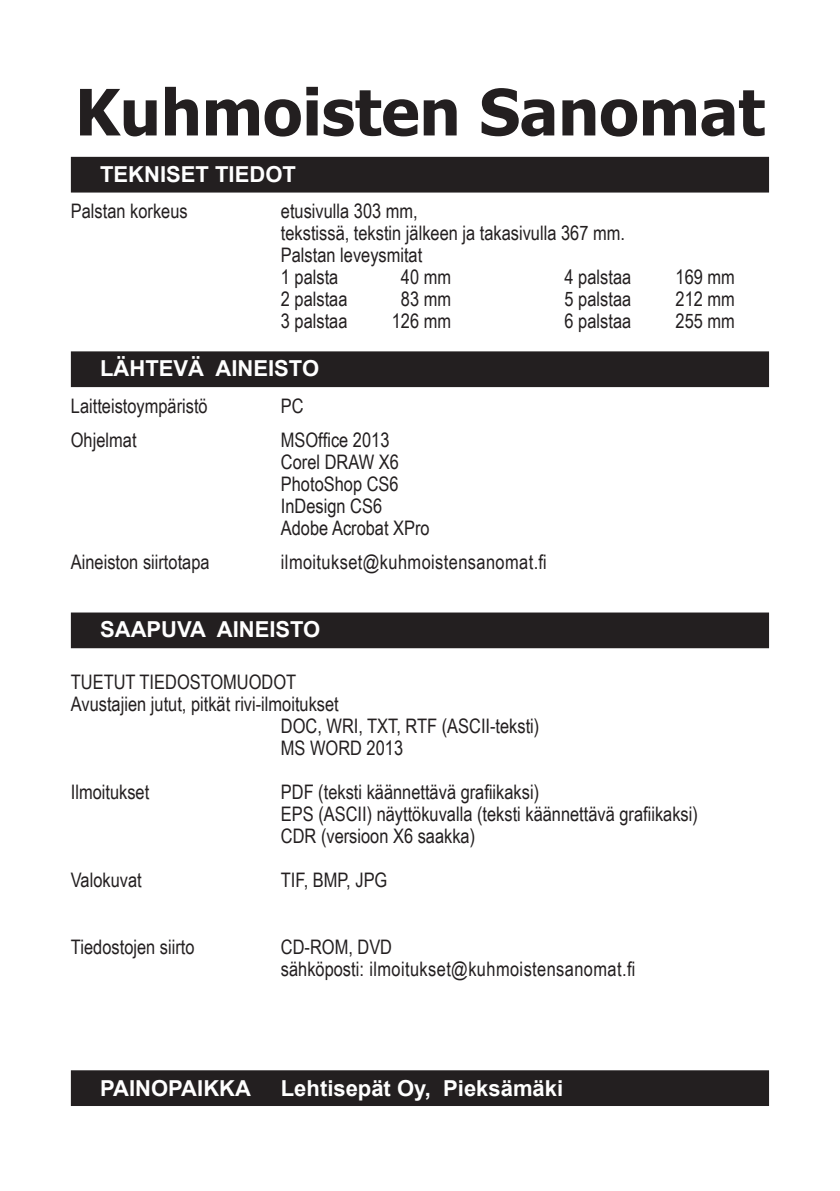
<style>
.page{position:relative;width:840px;height:1191px;background:#fff}
.page>*{position:absolute;margin:0;border:0;box-sizing:border-box;transform-origin:0 0}
.t1{font:700 64px "Tahoma";color:#231f20}
.otsikko-1{font:700 22px "Arial";color:#fff}
.t2{font:20px/22px "Arial Narrow";color:#231f20}
.t3{font:20px "Arial Narrow";letter-spacing:.02em;color:#231f20}
</style>
<div class="page">
<div style="left:72px;top:158px;width:695px;height:33px;background:#231f20"></div>
<div style="left:71px;top:157px;width:697px;height:35px;border:2px solid #231f20"></div>
<div style="left:72px;top:352px;width:695px;height:34px;background:#231f20"></div>
<div style="left:71px;top:351px;width:697px;height:36px;border:2px solid #231f20"></div>
<div style="left:72px;top:613px;width:695px;height:34px;background:#231f20"></div>
<div style="left:71px;top:612px;width:697px;height:36px;border:2px solid #231f20"></div>
<div style="left:72px;top:1071px;width:695px;height:34px;background:#231f20"></div>
<div style="left:71px;top:1070px;width:697px;height:36px;border:2px solid #231f20"></div>
<p class="t1" style="left:75px;top:67px;width:690px">Kuhmoisten Sanomat</p>
<p class="otsikko-1" style="left:100px;top:160px;width:197px">TEKNISET TIEDOT</p>
<p class="t2" style="left:71px;top:199px;width:118px">Palstan korkeus</p>
<p class="t2" style="left:281px;top:199px;width:138px">etusivulla 303 mm,</p>
<p class="t2" style="left:281px;top:221px;width:345px">tekstissä, tekstin jälkeen ja takasivulla 367 mm.<br>Palstan leveysmitat</p>
<p class="t2" style="left:281px;top:265px;width:59px">1 palsta</p>
<p class="t2" style="left:400px;top:265px;width:52px">40 mm</p>
<p class="t2" style="left:564px;top:265px;width:68px">4 palstaa</p>
<p class="t2" style="left:675px;top:265px;width:61px">169 mm</p>
<p class="t2" style="left:281px;top:287px;width:68px">2 palstaa</p>
<p class="t2" style="left:400px;top:287px;width:52px">83 mm</p>
<p class="t2" style="left:564px;top:287px;width:68px">5 palstaa</p>
<p class="t2" style="left:675px;top:287px;width:61px">212 mm</p>
<p class="t2" style="left:281px;top:309px;width:68px">3 palstaa</p>
<p class="t2" style="left:391px;top:309px;width:61px">126 mm</p>
<p class="t2" style="left:564px;top:309px;width:68px">6 palstaa</p>
<p class="t2" style="left:675px;top:309px;width:61px">255 mm</p>
<p class="otsikko-1" style="left:100px;top:353px;width:220px">LÄHTEVÄ AINEISTO</p>
<p class="t2" style="left:71px;top:394px;width:138px">Laitteistoympäristö</p>
<p class="t2" style="left:281px;top:394px;width:24px">PC</p>
<p class="t2" style="left:71px;top:428px;width:67px">Ohjelmat</p>
<p class="t2" style="left:281px;top:428px;width:110px">MSOffice 2013</p>
<p class="t2" style="left:281px;top:450px;width:119px">Corel DRAW X6</p>
<p class="t2" style="left:281px;top:472px;width:119px">PhotoShop CS6</p>
<p class="t2" style="left:281px;top:494px;width:103px">InDesign CS6</p>
<p class="t2" style="left:281px;top:516px;width:150px">Adobe Acrobat XPro</p>
<p class="t2" style="left:71px;top:550px;width:140px">Aineiston siirtotapa</p>
<p class="t3" style="left:281px;top:547px;width:267px">ilmoitukset@kuhmoistensanomat.fi</p>
<p class="otsikko-1" style="left:100px;top:614px;width:222px">SAAPUVA AINEISTO</p>
<p class="t2" style="left:71px;top:670px;width:227px">TUETUT TIEDOSTOMUODOT</p>
<p class="t2" style="left:71px;top:692px;width:269px">Avustajien jutut, pitkät rivi-ilmoitukset</p>
<p class="t2" style="left:281px;top:714px;width:260px">DOC, WRI, TXT, RTF (ASCII-teksti)</p>
<p class="t2" style="left:281px;top:736px;width:124px">MS WORD 2013</p>
<p class="t2" style="left:71px;top:780px;width:80px">Ilmoitukset</p>
<p class="t2" style="left:281px;top:780px;width:259px">PDF (teksti käännettävä grafiikaksi)</p>
<p class="t2" style="left:281px;top:802px;width:418px">EPS (ASCII) näyttökuvalla (teksti käännettävä grafiikaksi)</p>
<p class="t2" style="left:281px;top:824px;width:196px">CDR (versioon X6 saakka)</p>
<p class="t2" style="left:71px;top:868px;width:72px">Valokuvat</p>
<p class="t2" style="left:281px;top:868px;width:108px">TIF, BMP, JPG</p>
<p class="t2" style="left:71px;top:934px;width:125px">Tiedostojen siirto</p>
<p class="t2" style="left:281px;top:934px;width:113px">CD-ROM, DVD</p>
<p class="t3" style="left:281px;top:953px;width:355px">sähköposti: ilmoitukset@kuhmoistensanomat.fi</p>
<p class="otsikko-1" style="left:100px;top:1073px;width:152px">PAINOPAIKKA</p>
<p class="otsikko-1" style="left:281px;top:1073px;width:284px">Lehtisepät Oy, Pieksämäki</p>
</div>
